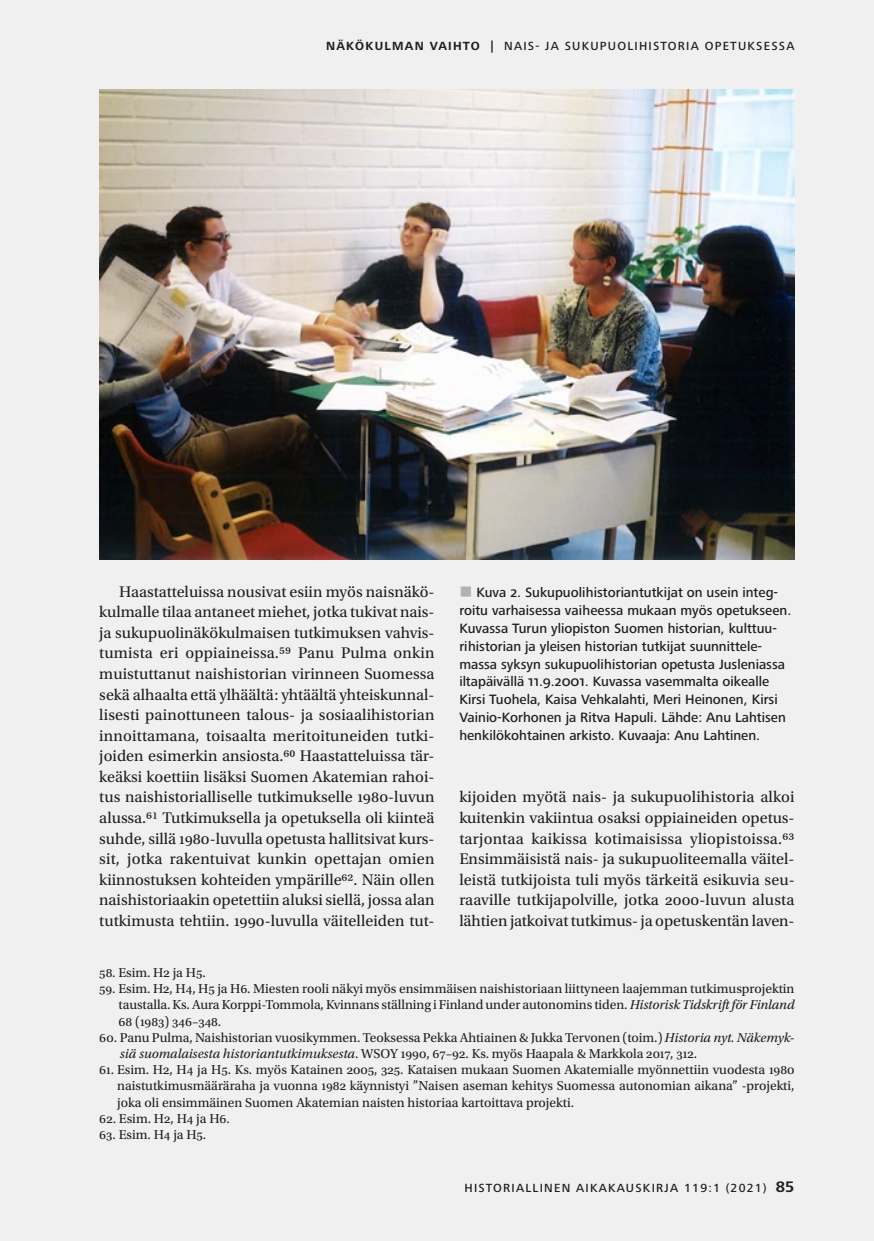
<style>
.page{position:relative;width:874px;height:1241px;background:#fff}
.page>*{position:absolute;margin:0;border:0;box-sizing:border-box;transform-origin:0 0}
.t1{font:16.1px/20.5px "Utopia Std";letter-spacing:-.005em;color:#1d1d1b;text-align:justify}
.t2{font:500 14px/17.8px "Frutiger Next Pro";color:#1d1d1b}
.t3{font:13.65px/16.3px "Utopia Std";color:#1d1d1b;text-align:justify}
.t4{font:500 12.25px "Frutiger Next Pro";letter-spacing:.1em;color:#1d1d1b}
.s1{font-weight:700}
.s2{font-size:16.62px}
.s3{color:#b3b2b2}
.s4{font-style:italic}
.s5{font-weight:700;font-size:15.75px}
</style>
<div class="page">
<div style="left:0;top:0;width:873px;height:1240px;background:#f0f0f0"></div>
<img style="left:99px;top:89px;width:695px;height:470px">
<p class="t4" style="left:326px;top:39px;width:469px"><span class="s1">NÄKÖKULMAN VAIHTO |</span> NAIS- JA SUKUPUOLIHISTORIA OPETUKSESSA</p>
<p class="t1" style="left:99px;top:581px;width:336px;text-indent:20px">Haastatteluissa nousivat esiin myös naisnäkö&shy;kulmalle tilaa antaneet miehet, jotka tukivat nais&shy;ja sukupuolinäkökulmaisen tutkimuksen vahvis&shy;tumista eri oppiaineissa.<span class="s2">59</span> Panu Pulma onkin muistuttanut naishistorian virinneen Suomessa sekä alhaalta että ylhäältä: yhtäältä yhteiskunnal&shy;lisesti painottuneen talous- ja sosiaalihistorian innoittamana, toisaalta meritoituneiden tutki&shy;joiden esimerkin ansiosta.<span class="s2">60</span> Haastatteluissa tär&shy;keäksi koettiin lisäksi Suomen Akatemian rahoi&shy;tus naishistorialliselle tutkimukselle 1980-luvun alussa.<span class="s2">61</span> Tutkimuksella ja opetuksella oli kiinteä suhde, sillä 1980-luvulla opetusta hallitsivat kurs&shy;sit, jotka rakentuivat kunkin opettajan omien kiinnostuksen kohteiden ympärille<span class="s2">62</span>. Näin ollen naishistoriaakin opetettiin aluksi siellä, jossa alan tutkimusta tehtiin. 1990-luvulla väitelleiden tut-</p>
<p class="t2" style="left:459px;top:583px;width:333px"><span class="s3">■</span> Kuva 2. Sukupuolihistoriantutkijat on usein integ&shy;roitu varhaisessa vaiheessa mukaan myös opetukseen.<br>Kuvassa Turun yliopiston Suomen historian, kulttuu&shy;rihistorian ja yleisen historian tutkijat suunnittele&shy;massa syksyn sukupuolihistorian opetusta Jusleniassa iltapäivällä 11.9.2001. Kuvassa vasemmalta oikealle Kirsi Tuohela, Kaisa Vehkalahti, Meri Heinonen, Kirsi Vainio-Korhonen ja Ritva Hapuli. Lähde: Anu Lahtisen henkilökohtainen arkisto. Kuvaaja: Anu Lahtinen.</p>
<p class="t1" style="left:459px;top:787px;width:337px">kijoiden myötä nais- ja sukupuolihistoria alkoi kuitenkin vakiintua osaksi oppiaineiden opetus&shy;tarjontaa kaikissa kotimaisissa yliopistoissa.<span class="s2">63<br></span>Ensimmäisistä nais- ja sukupuoliteemalla väitel&shy;leistä tutkijoista tuli myös tärkeitä esikuvia seu&shy;raaville tutkijapolville, jotka 2000-luvun alusta lähtien jatkoivat tutkimus- ja opetuskentän laven-</p>
<p class="t3" style="left:99px;top:964px;width:108px">58. Esim. H2 ja H5.</p>
<p class="t3" style="left:119px;top:980px;width:677px;text-indent:-19px">59. Esim. H2, H4, H5 ja H6. Miesten rooli näkyi myös ensimmäisen naishistoriaan liittyneen laajemman tutkimusprojektin taustalla. Ks. Aura Korppi-Tommola, Kvinnans ställning i Finland under autonomins tiden. <span class="s4">Historisk Tidskrift för Finland </span>68 (1983) 346–348.</p>
<p class="t3" style="left:120px;top:1029px;width:675px;text-indent:-21px">60. Panu Pulma, Naishistorian vuosikymmen. Teoksessa Pekka Ahtiainen &amp; Jukka Tervonen (toim.) <span class="s4">Historia nyt. Näkemyk&shy;siä suomalaisesta historiantutkimuksesta</span>. WSOY 1990, 67–92. Ks. myös Haapala &amp; Markkola 2017, 312.</p>
<p class="t3" style="left:117px;top:1061px;width:678px;text-indent:-18px">61. Esim. H2, H4 ja H5. Ks. myös Katainen 2005, 325. Kataisen mukaan Suomen Akatemialle myönnettiin vuodesta 1980 naistutkimusmääräraha ja vuonna 1982 käynnistyi ”Naisen aseman kehitys Suomessa autonomian aikana” -projekti, joka oli ensimmäinen Suomen Akatemian naisten historiaa kartoittava projekti.</p>
<p class="t3" style="left:99px;top:1110px;width:132px">62. Esim. H2, H4 ja H6.</p>
<p class="t3" style="left:99px;top:1126px;width:108px">63. Esim. H4 ja H5.</p>
<p class="t4" style="left:464px;top:1180px;width:331px">HISTORIALLINEN AIKAKAUSKIRJA 119:1 (2021) <span class="s5">85</span></p>
</div>
